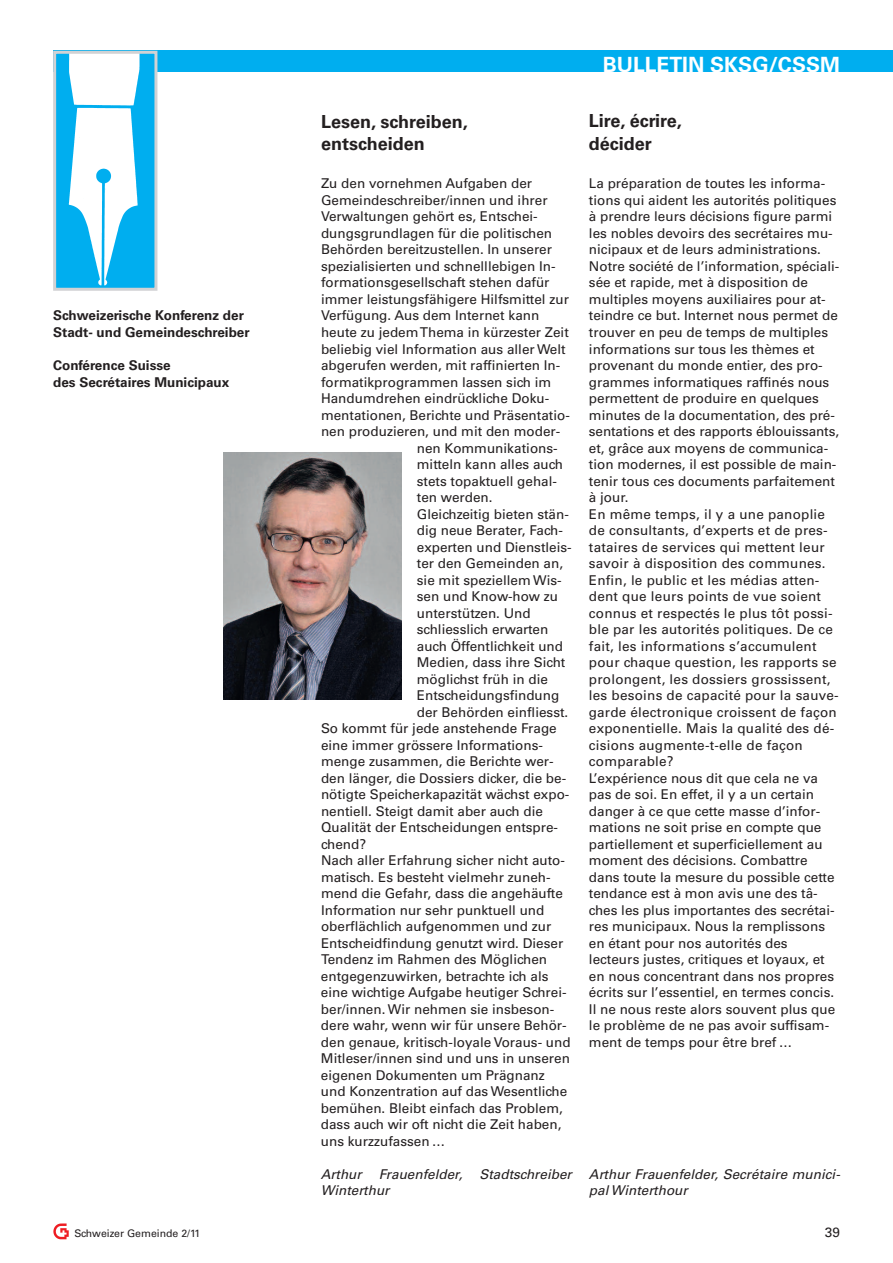
<style>
.page{position:relative;width:893px;height:1263px;background:#fff}
.page>*{position:absolute;margin:0;border:0;box-sizing:border-box;transform-origin:0 0}
.t1{font:700 21px "Univers LT Std";color:#fff}
.t2{font:700 18px/22.5px "Univers LT Std";color:#231f20}
.t3{font:13.5px/16.5px "Univers LT Std";color:#231f20}
.t4{font:italic 13.5px/16.5px "Univers LT Std";color:#231f20}
.t5{font:700 13.5px/16.5px "Univers LT Std";color:#231f20}
.t6{font:10.5px "Univers LT Std";color:#231f20}
</style>
<div class="page">
<img style="left:53px;top:1224px;width:16px;height:16px">
<img style="left:223px;top:452px;width:179px;height:248px">
<div style="left:53px;top:51px;width:840px;height:21px;background:#00aeef"></div>
<img style="left:57px;top:55px;width:96px;height:232px">
<div style="left:53px;top:51px;width:104px;height:240px;border:3px solid #d1d2d4"></div>
<p class="t5" style="left:53px;top:309px;width:198px">Schweizerische Konferenz der<br>Stadt- und Gemeindeschreiber</p>
<p class="t5" style="left:53px;top:358px;width:178px">Conférence Suisse<br>des Secrétaires Municipaux</p>
<h1 class="t1" style="left:603px;top:57px;width:238px">BULLETIN SKSG/CSSM</h1>
<h2 class="t2" style="left:321px;top:112px;width:148px">Lesen, schreiben, entscheiden</h2>
<p class="t3" style="left:321px;top:177px;width:213px">Zu den vornehmen Aufgaben der</p>
<p class="t3" style="left:321px;top:193px;width:228px">Gemeindeschreiber/innen und ihrer</p>
<p class="t3" style="left:321px;top:210px;width:218px">Verwaltungen gehört es, Entschei-</p>
<p class="t3" style="left:321px;top:226px;width:233px">dungsgrundlagen für die politischen</p>
<p class="t3" style="left:321px;top:243px;width:232px">Behörden bereitzustellen. In unserer</p>
<p class="t3" style="left:321px;top:259px;width:236px">spezialisierten und schnelllebigen In-</p>
<p class="t3" style="left:321px;top:276px;width:230px">formationsgesellschaft stehen dafür</p>
<p class="t3" style="left:321px;top:292px;width:249px">immer leistungsfähigere Hilfsmittel zur</p>
<p class="t3" style="left:321px;top:309px;width:220px">Verfügung. Aus dem Internet kann</p>
<p class="t3" style="left:321px;top:325px;width:249px">heute zu jedemThema in kürzester Zeit</p>
<p class="t3" style="left:321px;top:342px;width:246px">beliebig viel Information aus aller Welt</p>
<p class="t3" style="left:321px;top:358px;width:241px">abgerufen werden, mit raffinierten In-</p>
<p class="t3" style="left:321px;top:375px;width:232px">formatikprogrammen lassen sich im</p>
<p class="t3" style="left:321px;top:391px;width:230px">Handumdrehen eindrückliche Doku-</p>
<p class="t3" style="left:321px;top:408px;width:250px">mentationen, Berichte und Präsentatio-</p>
<p class="t3" style="left:321px;top:424px;width:241px">nen produzieren, und mit den moder-</p>
<p class="t3" style="left:417px;top:441px;width:142px">nen Kommunikations-</p>
<p class="t3" style="left:417px;top:457px;width:148px">mitteln kann alles auch</p>
<p class="t3" style="left:417px;top:474px;width:142px">stets topaktuell gehal-</p>
<p class="t3" style="left:417px;top:490px;width:77px">ten werden.</p>
<p class="t3" style="left:417px;top:507px;width:154px">Gleichzeitig bieten stän-</p>
<p class="t3" style="left:417px;top:523px;width:148px">dig neue Berater, Fach-</p>
<p class="t3" style="left:417px;top:540px;width:156px">experten und Dienstleis-</p>
<p class="t3" style="left:417px;top:556px;width:148px">ter den Gemeinden an,</p>
<p class="t3" style="left:417px;top:573px;width:146px">sie mit speziellem Wis-</p>
<p class="t3" style="left:417px;top:589px;width:143px">sen und Know-how zu</p>
<p class="t3" style="left:417px;top:606px;width:115px">unterstützen. Und</p>
<p class="t3" style="left:417px;top:622px;width:133px">schliesslich erwarten</p>
<p class="t3" style="left:417px;top:639px;width:148px">auch Öffentlichkeit und</p>
<p class="t3" style="left:417px;top:655px;width:150px">Medien, dass ihre Sicht</p>
<p class="t3" style="left:417px;top:672px;width:133px">möglichst früh in die</p>
<p class="t3" style="left:417px;top:688px;width:144px">Entscheidungsfindung</p>
<p class="t3" style="left:417px;top:705px;width:153px">der Behörden einfliesst.</p>
<p class="t3" style="left:321px;top:721px;width:237px">So kommt für jede anstehende Frage</p>
<p class="t3" style="left:321px;top:738px;width:223px">eine immer grössere Informations-</p>
<p class="t3" style="left:321px;top:754px;width:234px">menge zusammen, die Berichte wer-</p>
<p class="t3" style="left:321px;top:771px;width:247px">den länger, die Dossiers dicker, die be-</p>
<p class="t3" style="left:321px;top:787px;width:250px">nötigte Speicherkapazität wächst expo-</p>
<p class="t3" style="left:321px;top:804px;width:224px">nentiell. Steigt damit aber auch die</p>
<p class="t3" style="left:321px;top:820px;width:239px">Qualität der Entscheidungen entspre-</p>
<p class="t3" style="left:321px;top:837px;width:47px">chend?</p>
<p class="t3" style="left:321px;top:853px;width:245px">Nach aller Erfahrung sicher nicht auto-</p>
<p class="t3" style="left:321px;top:870px;width:231px">matisch. Es besteht vielmehr zuneh-</p>
<p class="t3" style="left:321px;top:886px;width:243px">mend die Gefahr, dass die angehäufte</p>
<p class="t3" style="left:321px;top:903px;width:225px">Information nur sehr punktuell und</p>
<p class="t3" style="left:321px;top:919px;width:232px">oberflächlich aufgenommen und zur</p>
<p class="t3" style="left:321px;top:936px;width:244px">Entscheidfindung genutzt wird. Dieser</p>
<p class="t3" style="left:321px;top:952px;width:228px">Tendenz im Rahmen des Möglichen</p>
<p class="t3" style="left:321px;top:969px;width:229px">entgegenzuwirken, betrachte ich als</p>
<p class="t3" style="left:321px;top:985px;width:247px">eine wichtige Aufgabe heutiger Schrei-</p>
<p class="t3" style="left:321px;top:1002px;width:235px">ber/innen. Wir nehmen sie insbeson-</p>
<p class="t3" style="left:321px;top:1018px;width:247px">dere wahr, wenn wir für unsere Behör-</p>
<p class="t3" style="left:321px;top:1035px;width:251px">den genaue, kritisch-loyale Voraus- und</p>
<p class="t3" style="left:321px;top:1051px;width:250px">Mitleser/innen sind und uns in unseren</p>
<p class="t3" style="left:321px;top:1068px;width:225px">eigenen Dokumenten um Prägnanz</p>
<p class="t3" style="left:321px;top:1084px;width:248px">und Konzentration auf das Wesentliche</p>
<p class="t3" style="left:321px;top:1101px;width:244px">bemühen. Bleibt einfach das Problem,</p>
<p class="t3" style="left:321px;top:1117px;width:242px">dass auch wir oft nicht die Zeit haben,</p>
<p class="t3" style="left:321px;top:1134px;width:126px">uns kurzzufassen …</p>
<p class="t4" style="left:321px;top:1167px;width:42px">Arthur</p>
<p class="t4" style="left:379px;top:1167px;width:85px">Frauenfelder,</p>
<p class="t4" style="left:479px;top:1167px;width:94px">Stadtschreiber</p>
<p class="t4" style="left:321px;top:1183px;width:70px">Winterthur</p>
<h2 class="t2" style="left:589px;top:111px;width:94px">Lire, écrire, décider</h2>
<p class="t3" style="left:589px;top:177px;width:252px">La préparation de toutes les informa&shy;tions qui aident les autorités politiques à prendre leurs décisions figure parmi les nobles devoirs des secrétaires mu&shy;nicipaux et de leurs administrations.<br>Notre société de l’information, spéciali&shy;sée et rapide, met à disposition de multiples moyens auxiliaires pour at&shy;teindre ce but. Internet nous permet de trouver en peu de temps de multiples informations sur tous les thèmes et provenant du monde entier, des pro&shy;grammes informatiques raffinés nous permettent de produire en quelques minutes de la documentation, des pré&shy;sentations et des rapports éblouissants, et, grâce aux moyens de communica&shy;tion modernes, il est possible de main&shy;tenir tous ces documents parfaitement à jour.<br>En même temps, il y a une panoplie de consultants, d’experts et de pres&shy;tataires de services qui mettent leur savoir à disposition des communes.<br>Enfin, le public et les médias atten&shy;dent que leurs points de vue soient connus et respectés le plus tôt possi&shy;ble par les autorités politiques. De ce fait, les informations s’accumulent pour chaque question, les rapports se prolongent, les dossiers grossissent, les besoins de capacité pour la sauve&shy;garde électronique croissent de façon exponentielle. Mais la qualité des dé&shy;cisions augmente-t-elle de façon comparable?<br>L’expérience nous dit que cela ne va pas de soi. En effet, il y a un certain danger à ce que cette masse d’infor&shy;mations ne soit prise en compte que partiellement et superficiellement au moment des décisions. Combattre dans toute la mesure du possible cette tendance est à mon avis une des tâ&shy;ches les plus importantes des secrétai&shy;res municipaux. Nous la remplissons en étant pour nos autorités des lecteurs justes, critiques et loyaux, et en nous concentrant dans nos propres écrits sur l’essentiel, en termes concis.<br>Il ne nous reste alors souvent plus que le problème de ne pas avoir suffisam&shy;ment de temps pour être bref …</p>
<p class="t4" style="left:589px;top:1167px;width:252px">Arthur Frauenfelder, Secrétaire munici&shy;pal Winterthour</p>
<p class="t6" style="left:74px;top:1230px;width:127px">Schweizer Gemeinde 2/11</p>
<p class="t3" style="left:825px;top:1225px;width:17px">39</p>
</div>
